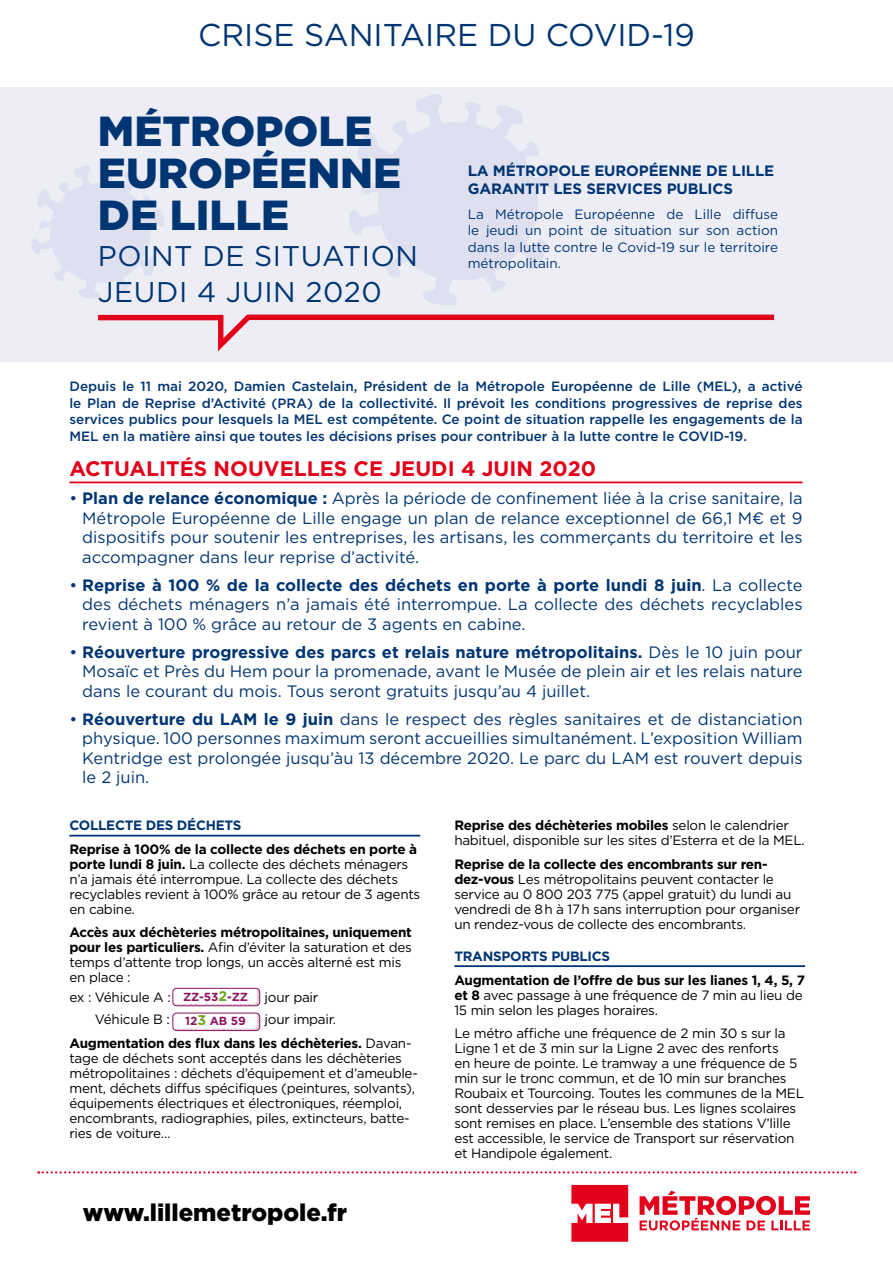
<style>
.page{position:relative;width:893px;height:1263px;background:#fff}
.page>*{position:absolute;margin:0;border:0;box-sizing:border-box;transform-origin:0 0}
.t1{font:900 42px/42px "Gotham";color:#003573}
.t2{font:31.5px "Gotham";color:#003573}
.t3{font:28.5px/36px "Gotham";letter-spacing:.02em;color:#003573}
.t4{font:900 24px "Gotham";color:#000}
.t5{font:700 21px "Gotham";color:#e2001a}
.t6{font:16.5px/19.5px "Gotham";color:#003573;text-align:justify}
.t7{font:700 15px/18px "Gotham";letter-spacing:-.01em;color:#003573}
.t8{font:13.5px/15px "Gotham";letter-spacing:-.02em;color:#000}
.t9{font:500 13.5px/16.5px "Gotham";color:#003573;text-align:justify}
.t10{font:13.5px/16.5px "Gotham";color:#003573;text-align:justify}
.t11{font:700 13.5px/23.5px "Gotham";letter-spacing:-.02em;color:#000}
.t12{font:700 13.5px "Gotham";letter-spacing:-.02em;color:#003573}
.t13{font:700 11.7px "Gotham";letter-spacing:-.005em;color:#8a155e}
.s1{font-weight:700}
.s2{font-size:14.1px;color:#70a81d}
.s3{font-weight:400}
</style>
<div class="page">
<svg style="left:38px;top:1171px;width:818px;height:2px"></svg>
<svg style="left:571px;top:1185px;width:57px;height:57px"></svg>
<svg style="left:640px;top:1191px;width:170px;height:39px"></svg>
<hr style="left:69px;top:481px;width:734px;height:2px;background:#e2001a">
<div style="left:0;top:87px;width:893px;height:274px;background:#ededf6"></div>
<svg style="left:32px;top:166px;width:132px;height:132px"></svg>
<svg style="left:349px;top:95px;width:211px;height:210px"></svg>
<svg style="left:97px;top:314px;width:678px;height:38px"></svg>
<hr style="left:69px;top:835px;width:351px;height:1px;background:#003573">
<hr style="left:454px;top:965px;width:351px;height:2px;background:#003573">
<div style="left:172px;top:988px;width:88px;height:18px;border:1px solid #8a155e;border-radius:4px"></div>
<svg style="left:173px;top:988px;width:87px;height:18px"></svg>
<div style="left:172px;top:1013px;width:88px;height:18px;border:1px solid #8a155e;border-radius:4px"></div>
<svg style="left:173px;top:1013px;width:87px;height:17px"></svg>
<h2 class="t2" style="left:198px;top:15px;width:498px">crise sanitaire du Covid-19</h2>
<h1 class="t1" style="left:98px;top:110px;width:305px">MÉTROPOLE<br>EUROPÉENNE<br>DE LILLE</h1>
<h3 class="t3" style="left:98px;top:238px;width:322px">Point de situation<br>JEUDI 4 juin 2020</h3>
<p class="t7" style="left:468px;top:161px;width:308px">La Métropole Européenne de Lille gara</p>
<p class="t7" style="left:513px;top:179px;width:221px">ntit les services publics</p>
<p class="t10" style="left:468px;top:205px;width:312px">La Métropole Européenne de Lille diffuse le jeudi un point de situation sur son action dans la lutte contre le Covid-19 sur le territoire métropolitain.</p>
<p class="t9" style="left:69px;top:378px;width:735px">Depuis le 11 mai 2020, Damien Castelain, Président de la Métropole Européenne de Lille (MEL), a activé le Plan de Reprise d’Activité (PRA) de la collectivité. Il prévoit les conditions progressives de reprise des services publics pour lesquels la MEL est compétente. Ce point de situation rappelle les engagements de la MEL en la matière ainsi que toutes les décisions prises pour contribuer à la lutte contre le COVID-19.</p>
<h3 class="t5" style="left:69px;top:455px;width:438px">Actualités nouvelles ce Jeudi 4 JUIN</h3>
<h3 class="t5" style="left:539px;top:455px;width:58px">2020</h3>
<p class="t6" style="left:82px;top:488px;width:722px;text-indent:-13px">• <span class="s1">Plan de relance économique :</span> Après la période de confinement liée à la crise sanitaire, la Métropole Européenne de Lille engage un plan de relance exceptionnel de 66,1 M€ et 9 dispositifs pour soutenir les entreprises, les artisans, les commerçants du territoire et les accompagner dans leur reprise d’activité.</p>
<p class="t6" style="left:82px;top:575px;width:722px;text-indent:-13px">• <span class="s1">Reprise à 100 % de la collecte des déchets en porte à porte lundi 8 juin</span>. La collecte des déchets ménagers n’a jamais été interrompue. La collecte des déchets recyclables revient à 100 % grâce au retour de 3 agents en cabine.</p>
<p class="t6" style="left:82px;top:642px;width:722px;text-indent:-13px">• <span class="s1">Réouverture progressive des parcs et relais nature métropolitains.</span> Dès le 10 juin pour Mosaïc et Près du Hem pour la promenade, avant le Musée de plein air et les relais nature dans le courant du mois. Tous seront gratuits jusqu’au 4 juillet.</p>
<p class="t6" style="left:82px;top:709px;width:722px;text-indent:-13px">• <span class="s1">Réouverture du LAM le 9 juin</span> dans le respect des règles sanitaires et de distanciation physique. 100 personnes maximum seront accueillies simultanément. L’exposition William Kentridge est prolongée jusqu’àu 13 décembre 2020. Le parc du LAM est rouvert depuis le 2 juin.</p>
<p class="t12" style="left:69px;top:817px;width:173px">Collecte des déchets</p>
<p class="t8" style="left:69px;top:841px;width:352px"><span class="s1">Reprise à 100% de la collecte des déchets en porte à porte lundi 8 juin.</span> La collecte des déchets ménagers n’a jamais été interrompue. La collecte des déchets recyclables revient à 100% grâce au retour de 3 agents en cabine.</p>
<p class="t8" style="left:69px;top:925px;width:344px"><span class="s1">Accès aux déchèteries métropolitaines, uniquement pour les particuliers.</span> Afin d’éviter la saturation et des temps d’attente trop longs, un accès alterné est mis en place :</p>
<p class="t8" style="left:69px;top:989px;width:103px">ex : Véhicule A :</p>
<p class="t8" style="left:265px;top:989px;width:55px">jour pair</p>
<p class="t8" style="left:95px;top:1012px;width:76px">Véhicule B :</p>
<p class="t13" style="left:183px;top:981px;width:67px">ZZ-53<span class="s2">2</span>-ZZ</p>
<p class="t13" style="left:185px;top:1013px;width:62px">12<span class="s2">3</span> AB 59</p>
<p class="t13" style="left:183px;top:989px;width:67px">ZZ-53<span class="s2">2</span>-ZZ</p>
<p class="t13" style="left:185px;top:1020px;width:62px">12<span class="s2">3</span> AB 59</p>
<p class="t11" style="left:69px;top:1008px;width:344px;text-indent:195px"><span class="s3">jour impair.<br></span>Augmentation des flux dans les déchèteries. <span class="s3">Davan-</span></p>
<p class="t8" style="left:69px;top:1050px;width:350px">tage de déchets sont acceptés dans les déchèteries métropolitaines : déchets d’équipement et d’ameuble&shy;ment, déchets diffus spécifiques (peintures, solvants), équipements électriques et électroniques, réemploi, encombrants, radiographies, piles, extincteurs, batte&shy;ries de voiture…</p>
<h3 class="t4" style="left:83px;top:1195px;width:266px">www.lillemetropole.fr</h3>
<p class="t8" style="left:454px;top:818px;width:352px"><span class="s1">Reprise des déchèteries mobiles</span> selon le calendrier habituel, disponible sur les sites d’Esterra et de la MEL.</p>
<p class="t8" style="left:454px;top:856px;width:347px"><span class="s1">Reprise de la collecte des encombrants sur ren&shy;dez-vous</span> Les métropolitains peuvent contacter le service au 0 800 203 775 (appel gratuit) du lundi au vendredi de 8 h à 17 h sans interruption pour organiser un rendez-vous de collecte des encombrants.</p>
<p class="t12" style="left:454px;top:947px;width:11px">Tra</p>
<p class="t12" style="left:483px;top:947px;width:129px">nsports publics</p>
<p class="t8" style="left:454px;top:972px;width:352px"><span class="s1">Augmentation de l’offre de bus sur les lianes 1, 4, 5, 7 et 8</span> avec passage à une fréquence de 7 min au lieu de<br>15 min selon les plages horaires.</p>
<p class="t8" style="left:454px;top:1025px;width:351px">Le métro affiche une fréquence de 2 min 30 s sur la Ligne 1 et de 3 min sur la Ligne 2 avec des renforts<br>en heure de pointe. Le tramway a une fréquence de 5 min sur le tronc commun, et de 10 min sur branches Roubaix et Tourcoing. Toutes les communes de la MEL sont desservies par le réseau bus. Les lignes scolaires sont remises en place. L’ensemble des stations V’lille est accessible, le service de Transport sur réservation et Handipole également.</p>
</div>
